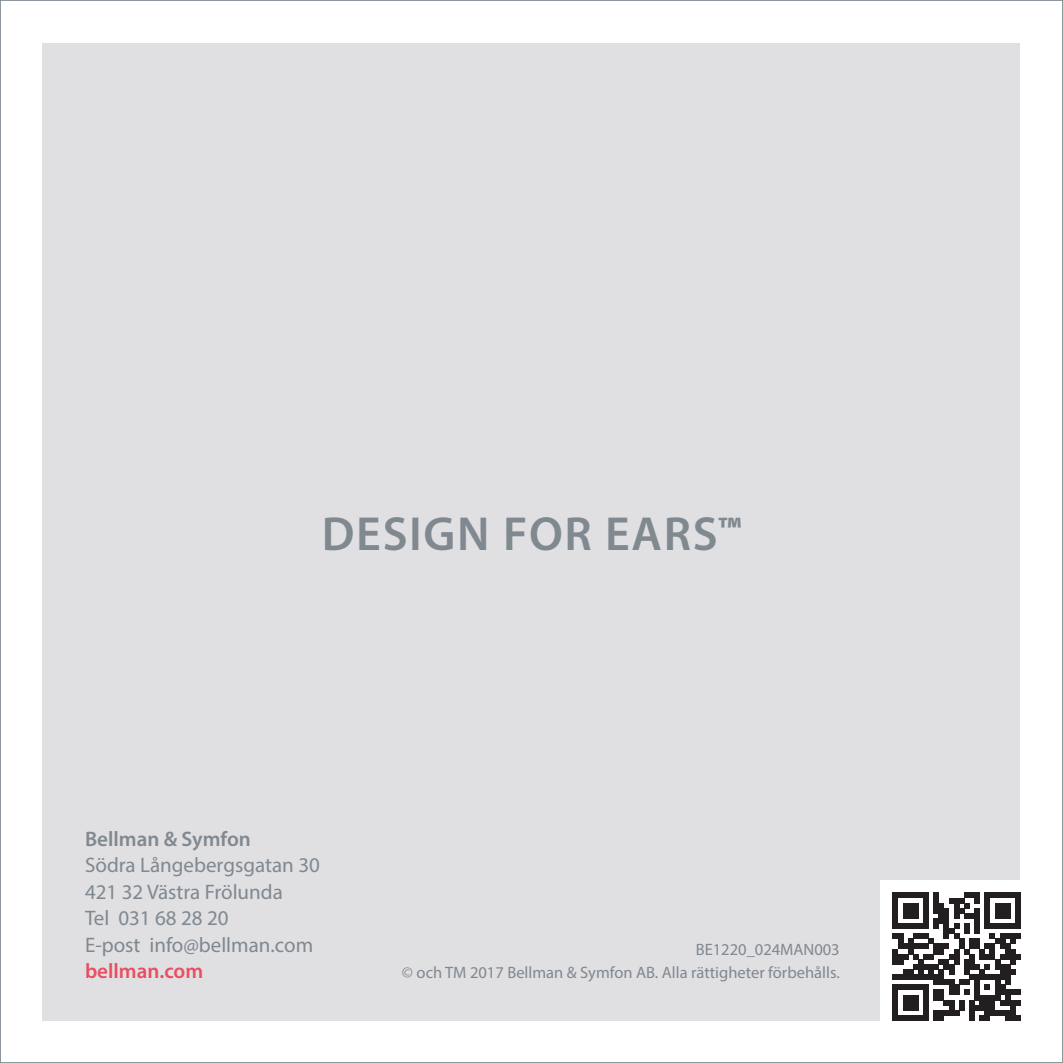
<style>
.page{position:relative;width:1063px;height:1063px;background:#fff}
.page>*{position:absolute;margin:0;border:0;box-sizing:border-box;transform-origin:0 0}
.t1{font:600 48px "Myriad Pro";letter-spacing:.035em;color:#808890}
.t2{font:21px "Myriad Pro";color:#808890}
.t3{font:600 21px "Myriad Pro";color:#808890}
.t4{font:600 21px "Myriad Pro";color:#e94e61}
.t5{font:16.5px "Myriad Pro";color:#808890}
</style>
<div class="page">
<div style="left:43px;top:43px;width:977px;height:977px;background:#e0dfe2"></div>
<div style="left:880px;top:880px;width:140px;height:140px;background:#fff"></div>
<svg style="left:893px;top:893px;width:127px;height:127px"></svg>
<p class="t1" style="left:322px;top:503px;width:421px">DESIGN FOR EARS<sup>™</sup></p>
<p class="t3" style="left:85px;top:826px;width:167px">Bellman &amp; Symfon</p>
<p class="t2" style="left:85px;top:852px;width:236px">Södra Långebergsgatan 30</p>
<p class="t2" style="left:85px;top:879px;width:199px">421 32 Västra Frölunda</p>
<p class="t2" style="left:85px;top:905px;width:145px">Tel 031 68 28 20</p>
<p class="t2" style="left:85px;top:932px;width:230px">E-post info@bellman.com</p>
<p class="t4" style="left:85px;top:958px;width:120px">bellman.com</p>
<p class="t5" style="left:696px;top:940px;width:146px">BE1220_024MAN003</p>
<p class="t5" style="left:402px;top:962px;width:439px">© och TM 2017 Bellman &amp; Symfon AB. Alla rättigheter förbehålls.</p>
</div>
